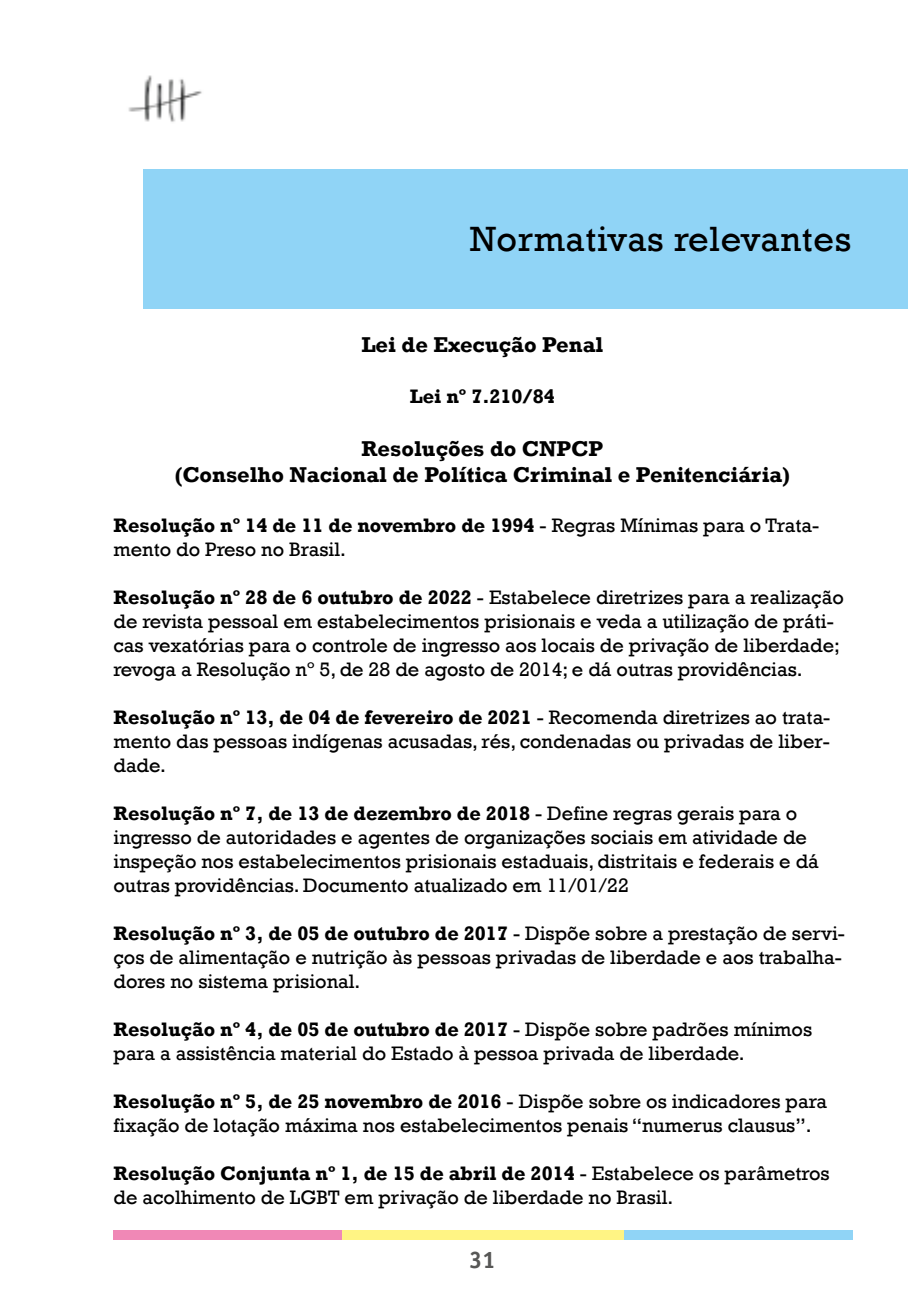
<style>
.page{position:relative;width:908px;height:1304px;background:#fff}
.page>*{position:absolute;margin:0;border:0;box-sizing:border-box;transform-origin:0 0}
.t1{font:36px "Rockwell";letter-spacing:.02em;color:#000}
.t2{font:700 24px "Officina Sans";color:#575756}
.t3{font:700 22px/26.4px "Rockwell";color:#000;text-align:center}
.t4{font:20px/24px "Rockwell";color:#000}
.t5{font:700 20px "Rockwell";color:#000}
.s1{font-weight:700}
</style>
<div class="page">
<div style="left:333px;top:1230px;width:291px;height:10px;background:#fff484"></div>
<div style="left:624px;top:1230px;width:228px;height:10px;background:#90d4f6"></div>
<div style="left:113px;top:1230px;width:228px;height:10px;background:#f088b6"></div>
<div style="left:144px;top:169px;width:763px;height:140px;background:#90d4f6"></div>
<img style="left:128px;top:75px;width:74px;height:47px">
<h1 class="t1" style="left:470px;top:218px;width:382px">Normativas relevantes</h1>
<p class="t3" style="left:361px;top:332px;width:243px">Lei de Execução Penal</p>
<p class="t5" style="left:409px;top:384px;width:146px">Lei nº 7.210/84</p>
<p class="t3" style="left:175px;top:435px;width:616px">Resoluções do CNPCP<br>(Conselho Nacional de Política Criminal e Penitenciária)</p>
<p class="t4" style="left:113px;top:514px;width:707px"><span class="s1">Resolução nº 14 de 11 de novembro de 1994</span> - Regras Mínimas para o Trata&shy;mento do Preso no Brasil.</p>
<p class="t4" style="left:113px;top:586px;width:731px"><span class="s1">Resolução nº 28 de 6 outubro de 2022</span> - Estabelece diretrizes para a realização de revista pessoal em estabelecimentos prisionais e veda a utilização de práti&shy;cas vexatórias para o controle de ingresso aos locais de privação de liberdade; revoga a Resolução nº 5, de 28 de agosto de 2014; e dá outras providências.</p>
<p class="t4" style="left:113px;top:706px;width:718px;text-align:justify"><span class="s1">Resolução nº 13, de 04 de fevereiro de 2021</span> - Recomenda diretrizes ao trata&shy;mento das pessoas indígenas acusadas, rés, condenadas ou privadas de liber&shy;dade.</p>
<p class="t4" style="left:113px;top:802px;width:706px"><span class="s1">Resolução nº 7, de 13 de dezembro de 2018</span> - Define regras gerais para o ingresso de autoridades e agentes de organizações sociais em atividade de inspeção nos estabelecimentos prisionais estaduais, distritais e federais e dá outras providências. Documento atualizado em 11/01/22</p>
<p class="t4" style="left:113px;top:922px;width:732px"><span class="s1">Resolução nº 3, de 05 de outubro de 2017</span> - Dispõe sobre a prestação de servi&shy;ços de alimentação e nutrição às pessoas privadas de liberdade e aos trabalha&shy;dores no sistema prisional.</p>
<p class="t4" style="left:113px;top:1018px;width:699px"><span class="s1">Resolução nº 4, de 05 de outubro de 2017</span> - Dispõe sobre padrões mínimos para a assistência material do Estado à pessoa privada de liberdade.</p>
<p class="t4" style="left:113px;top:1090px;width:715px"><span class="s1">Resolução nº 5, de 25 novembro de 2016</span> - Dispõe sobre os indicadores para fixação de lotação máxima nos estabelecimentos penais “numerus clausus”.</p>
<p class="t4" style="left:113px;top:1162px;width:717px"><span class="s1">Resolução Conjunta nº 1, de 15 de abril de 2014</span> - Estabelece os parâmetros de acolhimento de LGBT em privação de liberdade no Brasil.</p>
<p class="t2" style="left:469px;top:1244px;width:28px">31</p>
</div>
